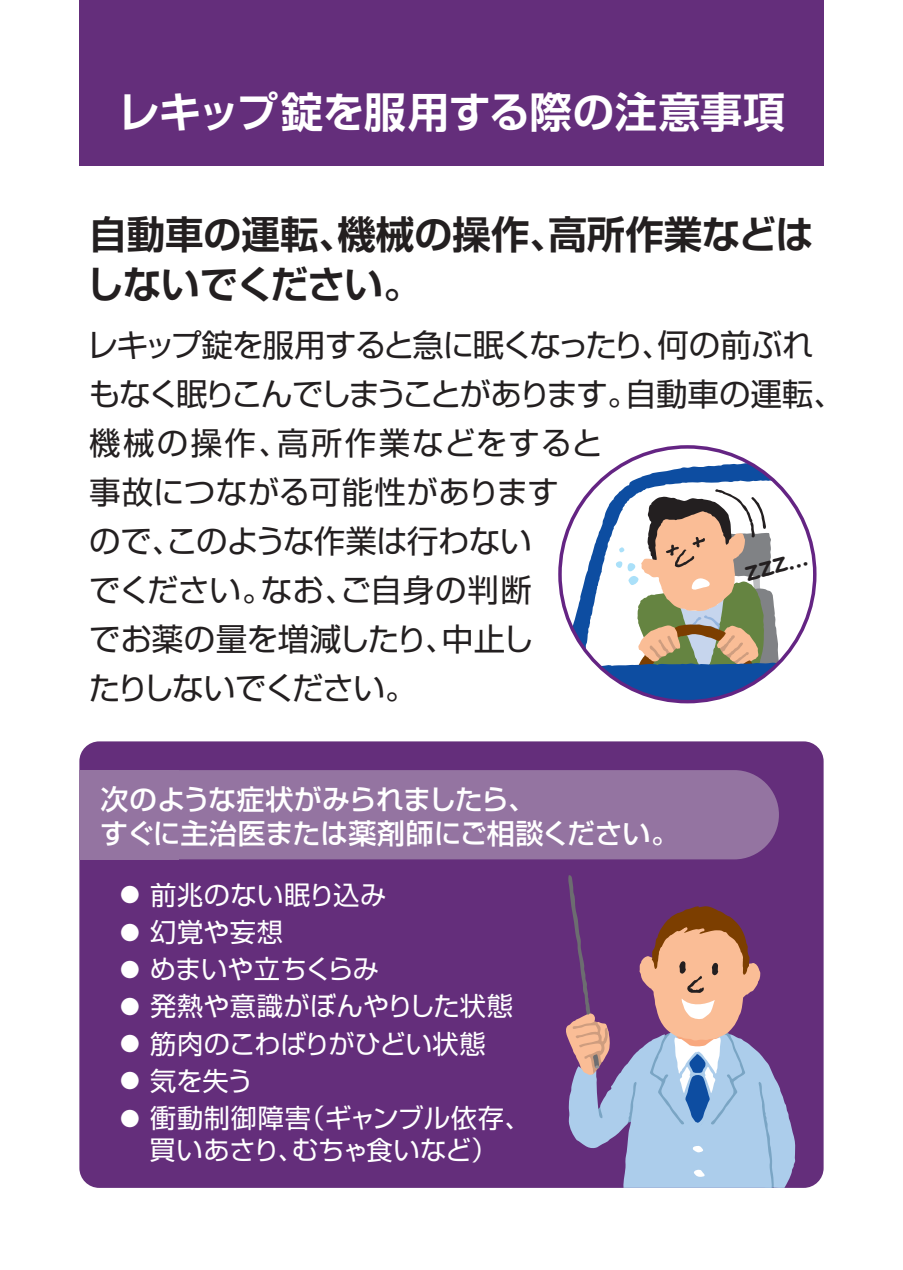
<style>
.page{position:relative;width:903px;height:1270px;background:#fff}
.page>*{position:absolute;margin:0;border:0;box-sizing:border-box;transform-origin:0 0}
.t1{font:700 42px "Shin Go Pro De";letter-spacing:-.005em;color:#fff}
.t2{font:700 38.5px/49.7px "Shin Go Pro De";letter-spacing:-.005em;color:#231f20}
.t3{font:31.5px/49px "Shin Go Pro";letter-spacing:-.02em;color:#231f20}
.t4{font:500 28px/34.6px "Shin Go Pro";letter-spacing:-.02em;color:#fff}
.t5{font:26.25px/32.2px "Shin Go Pro";letter-spacing:.005em;color:#fff;text-align:center}
.t6{font:26.25px "Shin Go Pro";letter-spacing:-.015em;color:#fff}
.t7{font:26.25px "Shin Go Pro";letter-spacing:-.02em;color:#fff}
.t8{font:700 21px "Chalkboard";color:#231f20}
.s1{font-size:19.6px}
</style>
<div class="page">
<div style="left:79px;top:741px;width:744px;height:447px;background:#642e7b;border-radius:20px"></div>
<div style="left:84px;top:770px;width:695px;height:89px;background:#9474a1;border-radius:45px"></div>
<div style="left:79px;top:770px;width:100px;height:89px;background:#9474a1"></div>
<div style="left:79px;top:0;width:744px;height:166px;background:#642e7b"></div>
<svg style="left:565px;top:875px;width:230px;height:313px"></svg>
<svg style="left:560px;top:463px;width:223px;height:239px"></svg>
<svg style="left:581px;top:672px;width:25px;height:30px"></svg>
<svg style="left:615px;top:489px;width:165px;height:195px"></svg>
<h1 class="t1" style="left:118px;top:77px;width:669px">レキップ錠を服用する際の注意事項</h1>
<p class="t2" style="left:86px;top:205px;width:729px">自動車の運転、機械の操作、高所作業などはしないでください。</p>
<p class="t3" style="left:87px;top:317px;width:759px">レキップ錠を服用すると急に眠くなったり、何の前ぶれもなく眠りこんでしまうことがあります。自動車の運転、機械の操作、高所作業などをすると<br>事故につながる可能性があります<br>ので、このような作業は行わない<br>でください。なお、ご自身の判断<br>でお薬の量を増減したり、中止し<br>たりしないでください。</p>
<p class="t8" style="left:742px;top:562px;width:66px;rotate:-15deg">ZZZ...</p>
<p class="t4" style="left:100px;top:778px;width:580px">次のような症状がみられましたら、<br>すぐに主治医または薬剤師にご相談ください。</p>
<p class="t5" style="left:120px;top:876px;width:268px"><span class="s1">●</span> 前兆のない眠り込み</p>
<p class="t5" style="left:120px;top:913px;width:164px"><span class="s1">●</span> 幻覚や妄想</p>
<p class="t7" style="left:120px;top:948px;width:260px"><span class="s1">●</span> めまいや立ちくらみ</p>
<p class="t5" style="left:120px;top:987px;width:394px"><span class="s1">●</span> 発熱や意識がぼんやりした状態</p>
<p class="t6" style="left:120px;top:1022px;width:367px"><span class="s1">●</span> 筋肉のこわばりがひどい状態</p>
<p class="t5" style="left:120px;top:1062px;width:135px"><span class="s1">●</span> 気を失う</p>
<p class="t5" style="left:120px;top:1099px;width:412px"><span class="s1">●</span> 衝動制御障害（ギャンブル依存、買いあさり、むちゃ食いなど）</p>
</div>
